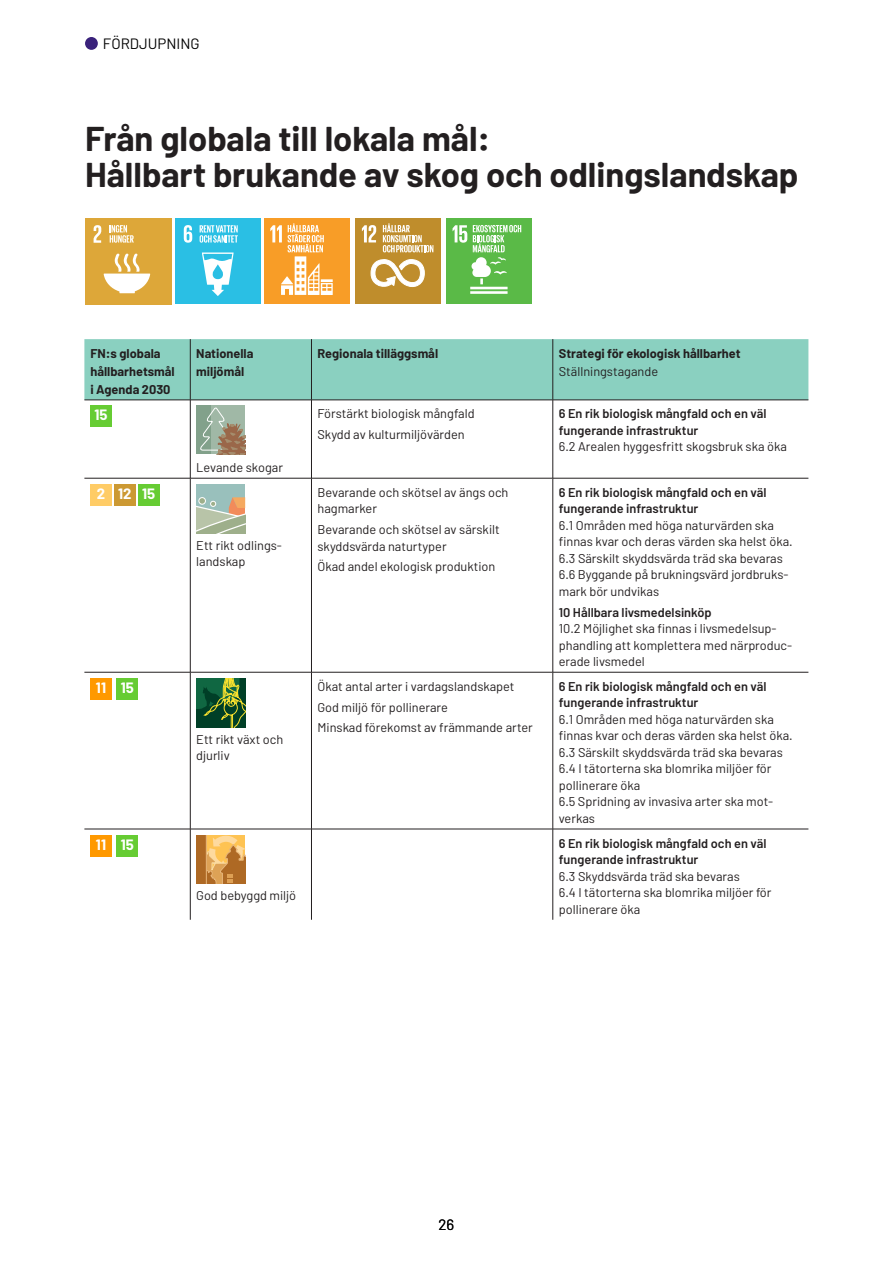
<style>
.page{position:relative;width:893px;height:1263px;background:#fff}
.page>*{position:absolute;margin:0;border:0;box-sizing:border-box;transform-origin:0 0}
.Rubrik_H1{font:700 34.5px/36px "Barlow";color:#231f20}
.bröd{font:700 15px "Barlow";color:#fff}
.t1{font:15px "Barlow";color:#000}
.liten_bröd{font:12.75px/16.5px "Barlow";color:#231f20}
.liten_bröd-2{font:600 12.75px/16.5px "Barlow";color:#231f20}
.liten_underrubrik_H4{font:700 12.75px/18px "Barlow";color:#231f20}
.liten_underrubrik_H4-2{font:12.75px "Barlow";color:#231f20}
.s1{font-weight:400}
.s2{font-weight:600}
</style>
<div class="page">
<div style="left:84px;top:339px;width:724px;height:61px;background:#8ad0c0"></div>
<hr style="left:190px;top:400px;width:1px;height:78px;background:#231f20">
<hr style="left:190px;top:478px;width:1px;height:194px;background:#231f20">
<hr style="left:190px;top:672px;width:1px;height:157px;background:#231f20">
<hr style="left:190px;top:829px;width:1px;height:91px;background:#231f20">
<hr style="left:190px;top:339px;width:1px;height:61px;background:#231f20">
<hr style="left:190px;top:400px;width:121px;height:1px;background:#231f20">
<hr style="left:553px;top:400px;width:255px;height:1px;background:#231f20">
<hr style="left:84px;top:400px;width:106px;height:1px;background:#231f20">
<hr style="left:84px;top:478px;width:106px;height:1px;background:#231f20">
<hr style="left:190px;top:478px;width:121px;height:1px;background:#231f20">
<hr style="left:553px;top:478px;width:255px;height:1px;background:#231f20">
<hr style="left:84px;top:672px;width:106px;height:1px;background:#231f20">
<hr style="left:190px;top:672px;width:121px;height:1px;background:#231f20">
<hr style="left:553px;top:672px;width:255px;height:1px;background:#231f20">
<hr style="left:84px;top:829px;width:106px;height:1px;background:#231f20">
<hr style="left:190px;top:829px;width:121px;height:1px;background:#231f20">
<hr style="left:553px;top:829px;width:255px;height:1px;background:#231f20">
<hr style="left:311px;top:400px;width:1px;height:78px;background:#231f20">
<hr style="left:553px;top:400px;width:1px;height:78px;background:#231f20">
<hr style="left:311px;top:478px;width:242px;height:1px;background:#231f20">
<hr style="left:311px;top:478px;width:1px;height:194px;background:#231f20">
<hr style="left:553px;top:478px;width:1px;height:194px;background:#231f20">
<hr style="left:311px;top:672px;width:242px;height:1px;background:#231f20">
<hr style="left:311px;top:672px;width:1px;height:157px;background:#231f20">
<hr style="left:553px;top:672px;width:1px;height:157px;background:#231f20">
<hr style="left:311px;top:829px;width:242px;height:1px;background:#231f20">
<hr style="left:311px;top:829px;width:1px;height:91px;background:#231f20">
<hr style="left:553px;top:829px;width:1px;height:91px;background:#231f20">
<hr style="left:311px;top:339px;width:1px;height:61px;background:#231f20">
<hr style="left:553px;top:339px;width:1px;height:61px;background:#231f20">
<hr style="left:311px;top:400px;width:242px;height:1px;background:#231f20">
<div style="left:90px;top:405px;width:22px;height:22px;background:#6c3"></div>
<div style="left:196px;top:405px;width:49px;height:49px;background:#a0b8a6"></div>
<div style="left:196px;top:405px;width:15px;height:49px;background:#82a18b"></div>
<svg style="left:200px;top:407px;width:45px;height:47px"></svg>
<div style="left:90px;top:484px;width:22px;height:21px;background:#fc6"></div>
<div style="left:114px;top:484px;width:21px;height:21px;background:#c93"></div>
<div style="left:138px;top:484px;width:21px;height:21px;background:#6c3"></div>
<div style="left:196px;top:484px;width:49px;height:49px;background:#99c0bc"></div>
<svg style="left:196px;top:497px;width:49px;height:36px"></svg>
<div style="left:90px;top:678px;width:22px;height:21px;background:#f90"></div>
<div style="left:117px;top:678px;width:21px;height:21px;background:#6c3"></div>
<svg style="left:196px;top:678px;width:49px;height:49px;background:#306730"></svg>
<div style="left:90px;top:835px;width:22px;height:21px;background:#f90"></div>
<div style="left:117px;top:835px;width:21px;height:21px;background:#6c3"></div>
<svg style="left:196px;top:835px;width:49px;height:49px;background:#d29649"></svg>
<div style="left:264px;top:218px;width:85px;height:85px;background:#f89d27"></div>
<svg style="left:270px;top:223px;width:63px;height:72px"></svg>
<div style="left:355px;top:218px;width:86px;height:85px;background:#bf8d2c"></div>
<svg style="left:362px;top:225px;width:14px;height:17px"></svg>
<svg style="left:371px;top:259px;width:54px;height:28px"></svg>
<svg style="left:383px;top:223px;width:50px;height:29px"></svg>
<div style="left:85px;top:218px;width:86px;height:86px;background:#dda739"></div>
<svg style="left:94px;top:225px;width:7px;height:18px"></svg>
<svg style="left:104px;top:253px;width:46px;height:40px"></svg>
<svg style="left:110px;top:225px;width:24px;height:18px"></svg>
<div style="left:175px;top:218px;width:85px;height:85px;background:#2abfe4"></div>
<svg style="left:184px;top:225px;width:8px;height:18px"></svg>
<svg style="left:202px;top:252px;width:32px;height:44px"></svg>
<svg style="left:200px;top:225px;width:38px;height:18px"></svg>
<div style="left:446px;top:218px;width:86px;height:85px;background:#5aba47"></div>
<hr style="left:470px;top:287px;width:38px;height:2px;background:#fff">
<hr style="left:470px;top:291px;width:38px;height:3px;background:#fff">
<svg style="left:453px;top:225px;width:68px;height:59px"></svg>
<div style="left:85px;top:37px;width:13px;height:13px;background:#3a227b;border-radius:50%"></div>
<p class="t1" style="left:103px;top:34px;width:98px">FÖRDJUPNING</p>
<h1 class="Rubrik_H1" style="left:85px;top:121px;width:715px">Från globala till lokala mål:<br>Hållbart brukande av skog och odlingslandskap</h1>
<h4 class="liten_underrubrik_H4" style="left:90px;top:344px;width:86px">FN:s globala hållbarhetsmål i Agenda 2030</h4>
<h4 class="liten_underrubrik_H4" style="left:196px;top:344px;width:59px">Nationella miljömål</h4>
<h4 class="liten_underrubrik_H4" style="left:317px;top:344px;width:122px">Regionala tilläggsmål</h4>
<h4 class="liten_underrubrik_H4" style="left:559px;top:344px;width:183px">Strategi för ekologisk hållbarhet</h4>
<h4 class="liten_underrubrik_H4-2" style="left:559px;top:363px;width:101px">Ställningstagande</h4>
<p class="bröd" style="left:94px;top:406px;width:15px">15</p>
<p class="liten_bröd" style="left:317px;top:405px;width:159px">Förstärkt biologisk mångfald</p>
<p class="liten_bröd" style="left:317px;top:426px;width:149px">Skydd av kulturmiljövärden</p>
<p class="liten_bröd-2" style="left:559px;top:405px;width:230px">6 En rik biologisk mångfald och en väl fungerande infrastruktur<br><span class="s1">6.2 Arealen hyggesfritt skogsbruk ska öka</span></p>
<p class="liten_bröd" style="left:196px;top:459px;width:88px">Levande skogar</p>
<p class="bröd" style="left:97px;top:485px;width:10px">2</p>
<p class="bröd" style="left:118px;top:485px;width:15px">12</p>
<p class="bröd" style="left:142px;top:485px;width:15px">15</p>
<p class="liten_bröd" style="left:196px;top:536px;width:87px">Ett rikt odlings&shy;landskap</p>
<p class="liten_bröd" style="left:317px;top:484px;width:193px">Bevarande och skötsel av ängs och hagmarker</p>
<p class="liten_bröd" style="left:317px;top:521px;width:184px">Bevarande och skötsel av särskilt skyddsvärda naturtyper</p>
<p class="liten_bröd" style="left:317px;top:558px;width:179px">Ökad andel ekologisk produktion</p>
<p class="liten_bröd" style="left:559px;top:484px;width:235px"><span class="s2">6 En rik biologisk mångfald och en väl fungerande infrastruktur<br></span>6.1 Områden med höga naturvärden ska finnas kvar och deras värden ska helst öka.<br>6.3 Särskilt skyddsvärda träd ska bevaras 6.6 Byggande på brukningsvärd jordbruks&shy;mark bör undvikas</p>
<p class="liten_bröd" style="left:559px;top:603px;width:235px"><span class="s2">10 Hållbara livsmedelsinköp<br></span>10.2 Möjlighet ska finnas i livsmedelsup&shy;phandling att komplettera med närproduc&shy;erade livsmedel</p>
<p class="bröd" style="left:96px;top:679px;width:12px">11</p>
<p class="bröd" style="left:121px;top:679px;width:15px">15</p>
<p class="liten_bröd" style="left:196px;top:730px;width:89px">Ett rikt växt och djurliv</p>
<p class="liten_bröd" style="left:317px;top:678px;width:199px">Ökat antal arter i vardagslandskapet</p>
<p class="liten_bröd" style="left:317px;top:698px;width:132px">God miljö för pollinerare</p>
<p class="liten_bröd" style="left:317px;top:719px;width:217px">Minskad förekomst av främmande arter</p>
<p class="liten_bröd-2" style="left:559px;top:678px;width:209px">6 En rik biologisk mångfald och en väl fungerande infrastruktur</p>
<p class="liten_bröd" style="left:559px;top:711px;width:235px">6.1 Områden med höga naturvärden ska finnas kvar och deras värden ska helst öka.</p>
<p class="liten_bröd" style="left:559px;top:744px;width:226px">6.3 Särskilt skyddsvärda träd ska bevaras</p>
<p class="liten_bröd" style="left:559px;top:760px;width:214px">6.4 I tätorterna ska blomrika miljöer för pollinerare öka</p>
<p class="liten_bröd" style="left:559px;top:793px;width:216px">6.5 Spridning av invasiva arter ska mot&shy;verkas</p>
<p class="bröd" style="left:96px;top:835px;width:12px">11</p>
<p class="bröd" style="left:121px;top:835px;width:15px">15</p>
<p class="liten_bröd" style="left:196px;top:887px;width:101px">God bebyggd miljö</p>
<p class="liten_bröd" style="left:559px;top:834px;width:214px"><span class="s2">6 En rik biologisk mångfald och en väl fungerande infrastruktur<br></span>6.3 Skyddsvärda träd ska bevaras<br>6.4 I tätorterna ska blomrika miljöer för pollinerare öka</p>
<p class="t1" style="left:439px;top:1215px;width:17px">26</p>
</div>
